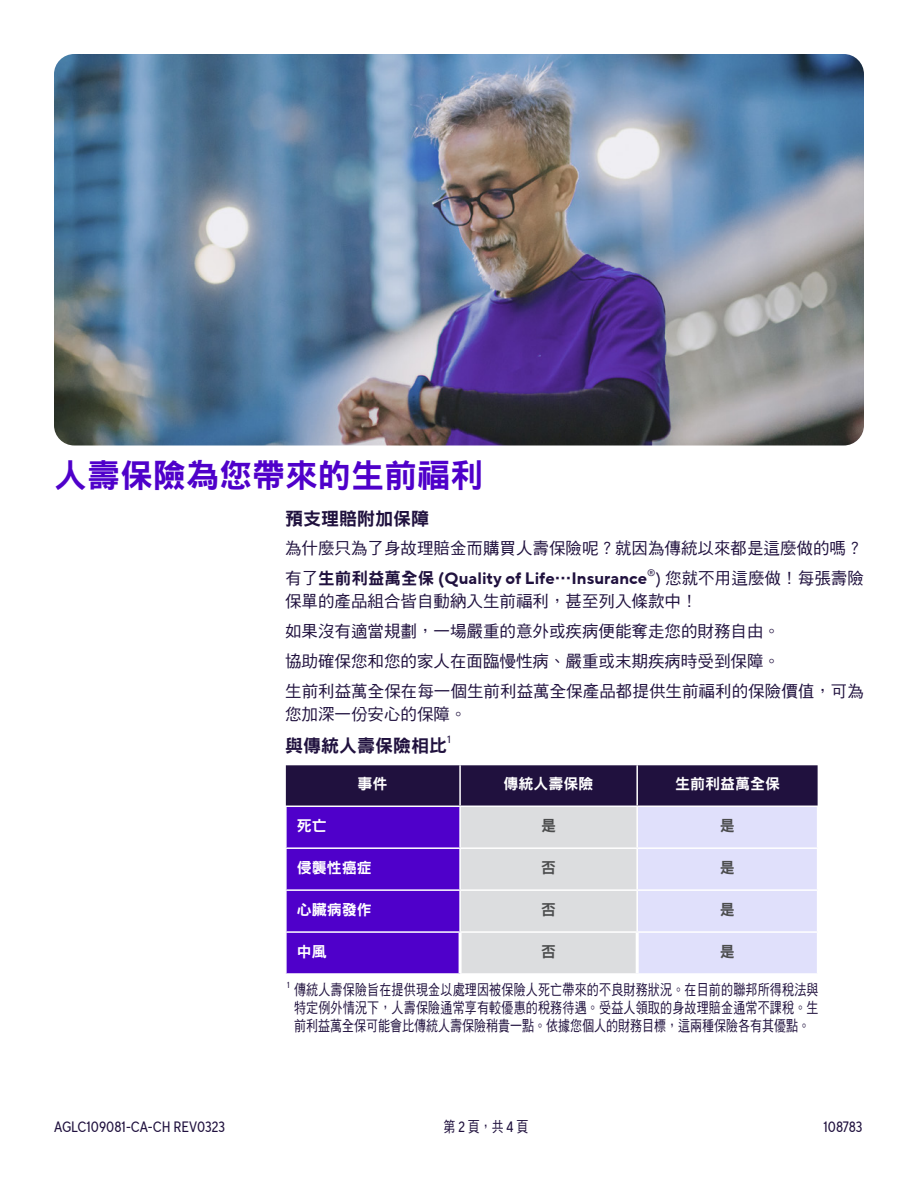
<style>
.page{position:relative;width:918px;height:1188px;background:#fff}
.page>*{position:absolute;margin:0;border:0;box-sizing:border-box;transform-origin:0 0}
.t1{font:33px "DF Hei Std W9";color:#4f00ca}
.t2{font:18px "DF Hei Std W9";color:#20113e}
.t3{font:16.5px/23.2px "DF Hei Std W5";color:#20113e}
.t4{font:15px/18px "DF Hei Std W5";color:#20113e;text-align:justify;scale:.8 1}
.t5{font:15px "TT Norms Pro Cond";color:#20113e}
.t6{font:15px "DF Hei Std W9";color:#fff}
.t7{font:15px "DF Hei Std W9";color:#4b4c4d}
.t8{font:10.5px "TT Norms Pro";color:#20113e}
.t9{font:9.6px "TT Norms Pro";color:#20113e}
.t10{font:8.7px "TT Norms Pro Cond";color:#20113e}
.s1{font-family:"DF Hei Std W9"}
.s2{font-family:"TT Norms Pro";font-weight:700}
.s3{font-family:"TT Norms Pro"}
.s4{font-family:"TT Norms Pro Cond"}
</style>
<div class="page">
<img style="left:54px;top:54px;width:810px;height:392px">
<svg style="left:286px;top:765px;width:532px;height:208px;background:#927bc0"></svg>
<hr style="left:285px;top:933px;width:2px;height:40px;background:#fff">
<hr style="left:817px;top:933px;width:1px;height:40px;background:#fff">
<hr style="left:459px;top:933px;width:3px;height:40px;background:#fff">
<hr style="left:636px;top:933px;width:3px;height:40px;background:#fff">
<hr style="left:459px;top:765px;width:2px;height:41px;background:#fff">
<hr style="left:636px;top:765px;width:2px;height:41px;background:#fff">
<hr style="left:285px;top:806px;width:175px;height:1px;background:#fff">
<hr style="left:285px;top:807px;width:2px;height:40px;background:#fff">
<hr style="left:460px;top:806px;width:177px;height:1px;background:#fff">
<hr style="left:459px;top:807px;width:2px;height:40px;background:#fff">
<hr style="left:637px;top:806px;width:181px;height:1px;background:#fff">
<hr style="left:636px;top:807px;width:2px;height:40px;background:#fff">
<hr style="left:817px;top:807px;width:1px;height:40px;background:#fff">
<hr style="left:285px;top:847px;width:175px;height:2px;background:#fff">
<hr style="left:285px;top:849px;width:2px;height:40px;background:#fff">
<hr style="left:460px;top:847px;width:177px;height:2px;background:#fff">
<hr style="left:459px;top:849px;width:2px;height:40px;background:#fff">
<hr style="left:637px;top:847px;width:181px;height:2px;background:#fff">
<hr style="left:636px;top:849px;width:2px;height:40px;background:#fff">
<hr style="left:817px;top:849px;width:1px;height:40px;background:#fff">
<hr style="left:285px;top:889px;width:175px;height:2px;background:#fff">
<hr style="left:285px;top:891px;width:2px;height:40px;background:#fff">
<hr style="left:460px;top:889px;width:177px;height:2px;background:#fff">
<hr style="left:459px;top:891px;width:2px;height:40px;background:#fff">
<hr style="left:637px;top:889px;width:181px;height:2px;background:#fff">
<hr style="left:636px;top:891px;width:2px;height:40px;background:#fff">
<hr style="left:817px;top:891px;width:1px;height:40px;background:#fff">
<hr style="left:285px;top:931px;width:175px;height:2px;background:#fff">
<hr style="left:460px;top:931px;width:177px;height:2px;background:#fff">
<hr style="left:637px;top:931px;width:181px;height:2px;background:#fff">
<h2 class="t1" style="left:54px;top:457px;width:430px">人壽保險為您帶來的生前福利</h2>
<h3 class="t2" style="left:285px;top:509px;width:146px">預支理賠附加保障</h3>
<p class="t3" style="left:285px;top:533px;width:579px;line-height:29.8px">為什麼只為了身故理賠金而購買人壽保險呢？就因為傳統以來都是這麼做的嗎？有了<span class="s1">生前利益萬全保</span> <span class="s2">(Quality of Life</span><span class="s1">…</span><span class="s2">Insurance</span></p>
<p class="t9" style="left:647px;top:566px;width:10px">®</p>
<p class="t3" style="left:285px;top:566px;width:580px;text-indent:370px"><span class="s3">)</span> 您就不用這麼做！每張壽險保單的產品組合皆自動納入生前福利，甚至列入條款中！</p>
<p class="t3" style="left:285px;top:619px;width:497px">如果沒有適當規劃，一場嚴重的意外或疾病便能奪走您的財務自由。</p>
<p class="t3" style="left:285px;top:649px;width:497px">協助確保您和您的家人在面臨慢性病、嚴重或末期疾病時受到保障。</p>
<p class="t3" style="left:285px;top:679px;width:580px">生前利益萬全保在每一個生前利益萬全保產品都提供生前福利的保險價值，可為您加深一份安心的保障。</p>
<h3 class="t2" style="left:285px;top:736px;width:164px">與傳統人壽保險相比</h3>
<h3 class="t8" style="left:447px;top:732px;width:5px">1</h3>
<p class="t6" style="left:358px;top:776px;width:31px">事件</p>
<p class="t6" style="left:504px;top:776px;width:91px">傳統人壽保險</p>
<p class="t6" style="left:675px;top:776px;width:107px">生前利益萬全保</p>
<p class="t6" style="left:297px;top:818px;width:31px">死亡</p>
<p class="t7" style="left:541px;top:818px;width:16px">是</p>
<p class="t7" style="left:720px;top:818px;width:16px">是</p>
<p class="t6" style="left:297px;top:860px;width:76px">侵襲性癌症</p>
<p class="t7" style="left:541px;top:860px;width:16px">否</p>
<p class="t7" style="left:720px;top:860px;width:16px">是</p>
<p class="t6" style="left:297px;top:901px;width:76px">心臟病發作</p>
<p class="t7" style="left:541px;top:901px;width:16px">否</p>
<p class="t7" style="left:720px;top:901px;width:16px">是</p>
<p class="t6" style="left:297px;top:943px;width:31px">中風</p>
<p class="t7" style="left:541px;top:943px;width:16px">否</p>
<p class="t7" style="left:720px;top:943px;width:16px">是</p>
<h3 class="t10" style="left:287px;top:979px;width:4px">1</h3>
<h3 class="t4" style="left:294px;top:981px;width:657px">傳統人壽保險旨在提供現金以處理因被保險人死亡帶來的不良財務狀況。在目前的聯邦所得稅法與特定例外情況下，人壽保險通常享有較優惠的稅務待遇。受益人領取的身故理賠金通常不課稅。生前利益萬全保可能會比傳統人壽保險稍貴一點。依據您個人的財務目標，這兩種保險各有其優點。</h3>
<p class="t5" style="left:54px;top:1116px;width:172px">AGLC109081-CA-CH REV0323</p>
<p class="t4" style="left:444px;top:1118px;width:108px">第 <span class="s4">2</span> 頁，共 <span class="s4">4</span> 頁</p>
<p class="t5" style="left:824px;top:1116px;width:40px">108783</p>
</div>
